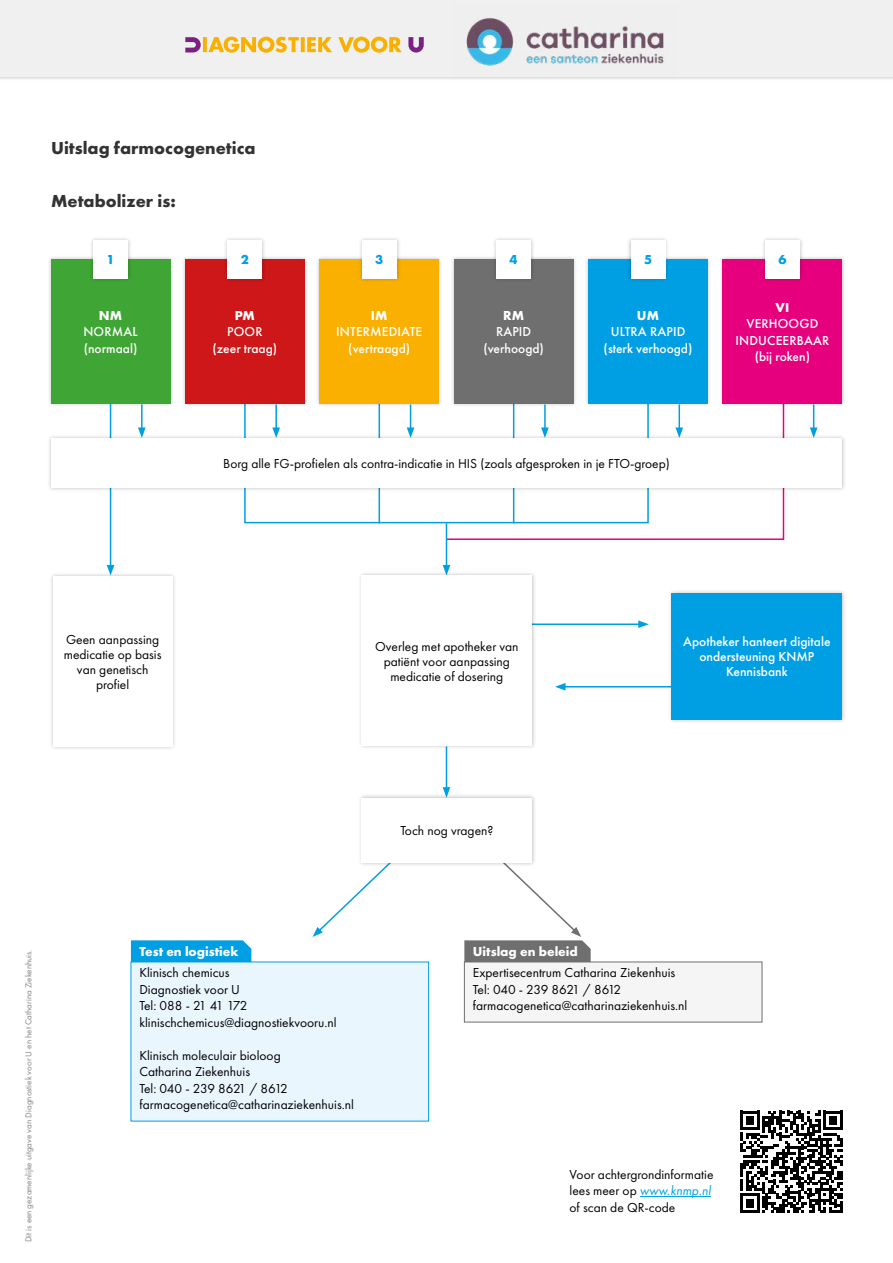
<style>
.page{position:relative;width:893px;height:1263px;background:#fff}
.page>*{position:absolute;margin:0;border:0;box-sizing:border-box;transform-origin:0 0}
.t1{font:700 18px "Futura PT";color:#333}
.t2{font:13.5px/16.5px "Futura PT";color:#000}
.t3{font:500 13.5px/16.5px "Futura PT";color:#fff;text-align:center}
.t4{font:700 13.5px "Futura PT";color:#fff}
.t5{font:700 13.5px "Futura PT";color:#009fe3}
.t6{font:9px "Futura PT";color:#878787}
.s1{font-style:italic;color:#009fe3}
</style>
<div class="page">
<svg style="left:313px;top:866px;width:75px;height:71px"></svg>
<hr style="left:523px;top:623px;width:118px;height:2px;background:#009fe3">
<svg style="left:638px;top:620px;width:11px;height:8px"></svg>
<hr style="left:563px;top:686px;width:117px;height:1px;background:#009fe3">
<svg style="left:555px;top:683px;width:10px;height:8px"></svg>
<hr style="left:379px;top:403px;width:1px;height:120px;background:#009fe3">
<svg style="left:445px;top:407px;width:340px;height:134px"></svg>
<div style="left:47px;top:255px;width:127px;height:152px;background:#000;opacity:.25"></div>
<div style="left:51px;top:259px;width:119px;height:145px;background:#3fa535"></div>
<div style="left:182px;top:255px;width:126px;height:152px;background:#000;opacity:.25"></div>
<div style="left:185px;top:259px;width:119px;height:145px;background:#cd1719"></div>
<div style="left:316px;top:255px;width:127px;height:152px;background:#000;opacity:.25"></div>
<div style="left:320px;top:259px;width:119px;height:145px;background:#f9b000"></div>
<div style="left:450px;top:255px;width:127px;height:152px;background:#000;opacity:.25"></div>
<div style="left:454px;top:259px;width:119px;height:145px;background:#706f6f"></div>
<div style="left:585px;top:255px;width:126px;height:152px;background:#000;opacity:.25"></div>
<div style="left:588px;top:259px;width:120px;height:145px;background:#009fe3"></div>
<div style="left:719px;top:255px;width:127px;height:152px;background:#000;opacity:.25"></div>
<div style="left:723px;top:259px;width:119px;height:145px;background:#e6007d"></div>
<div style="left:89px;top:236px;width:43px;height:46px;background:#000;opacity:.25"></div>
<div style="left:93px;top:240px;width:35px;height:38px;background:#fff"></div>
<div style="left:224px;top:236px;width:42px;height:46px;background:#000;opacity:.25"></div>
<div style="left:227px;top:240px;width:35px;height:38px;background:#fff"></div>
<div style="left:358px;top:236px;width:43px;height:46px;background:#000;opacity:.25"></div>
<div style="left:362px;top:240px;width:35px;height:38px;background:#fff"></div>
<div style="left:492px;top:236px;width:43px;height:46px;background:#000;opacity:.25"></div>
<div style="left:496px;top:240px;width:35px;height:38px;background:#fff"></div>
<div style="left:627px;top:236px;width:42px;height:46px;background:#000;opacity:.25"></div>
<div style="left:631px;top:240px;width:34px;height:38px;background:#fff"></div>
<div style="left:761px;top:236px;width:43px;height:46px;background:#000;opacity:.25"></div>
<div style="left:765px;top:240px;width:35px;height:38px;background:#fff"></div>
<hr style="left:110px;top:404px;width:1px;height:163px;background:#009fe3">
<svg style="left:107px;top:565px;width:7px;height:7px"></svg>
<div style="left:49px;top:572px;width:127px;height:178px;background:#000;opacity:.25"></div>
<div style="left:53px;top:576px;width:119px;height:170px;background:#fff"></div>
<div style="left:668px;top:589px;width:178px;height:135px;background:#000;opacity:.25"></div>
<div style="left:672px;top:593px;width:170px;height:126px;background:#009fe3"></div>
<div style="left:131px;top:940px;width:120px;height:21px;background:#009fe3"></div>
<div style="left:131px;top:963px;width:298px;height:158px;background:#eaf6fe"></div>
<div style="left:131px;top:961px;width:298px;height:160px;border:1px solid #009fe3"></div>
<svg style="left:464px;top:866px;width:127px;height:95px"></svg>
<div style="left:464px;top:963px;width:298px;height:59px;background:#f5f5f5"></div>
<hr style="left:446px;top:523px;width:1px;height:44px;background:#009fe3">
<svg style="left:443px;top:565px;width:7px;height:7px"></svg>
<hr style="left:446px;top:746px;width:1px;height:43px;background:#009fe3">
<svg style="left:443px;top:787px;width:7px;height:7px"></svg>
<div style="left:358px;top:572px;width:178px;height:177px;background:#000;opacity:.25"></div>
<div style="left:362px;top:575px;width:170px;height:170px;background:#fff"></div>
<div style="left:358px;top:794px;width:178px;height:72px;background:#000;opacity:.25"></div>
<div style="left:362px;top:798px;width:170px;height:64px;background:#fff"></div>
<div style="left:0;top:0;width:893px;height:81px;background:#ececec"></div>
<div style="left:0;top:0;width:893px;height:77px;background:#f0f0f0"></div>
<div style="left:47px;top:434px;width:799px;height:58px;background:#eee"></div>
<div style="left:51px;top:438px;width:791px;height:50px;background:#fff"></div>
<hr style="left:141px;top:404px;width:2px;height:26px;background:#009fe3">
<svg style="left:138px;top:427px;width:8px;height:11px"></svg>
<hr style="left:275px;top:404px;width:2px;height:26px;background:#009fe3">
<svg style="left:272px;top:427px;width:8px;height:11px"></svg>
<svg style="left:407px;top:404px;width:7px;height:34px"></svg>
<hr style="left:544px;top:404px;width:2px;height:26px;background:#009fe3">
<svg style="left:541px;top:427px;width:8px;height:11px"></svg>
<svg style="left:675px;top:404px;width:8px;height:34px"></svg>
<svg style="left:810px;top:404px;width:7px;height:34px"></svg>
<svg style="left:740px;top:1111px;width:103px;height:102px"></svg>
<hr style="left:640px;top:1196px;width:71px;height:1px;background:#009fe3">
<svg style="left:185px;top:37px;width:239px;height:16px"></svg>
<img style="left:452px;top:18px;width:226px;height:60px">
<h1 class="t1" style="left:51px;top:136px;width:206px">Uitslag farmocogenetica</h1>
<h1 class="t1" style="left:51px;top:189px;width:126px">Metabolizer is:</h1>
<p class="t5" style="left:107px;top:251px;width:10px">1</p>
<p class="t5" style="left:241px;top:251px;width:10px">2</p>
<p class="t5" style="left:375px;top:251px;width:10px">3</p>
<p class="t5" style="left:510px;top:251px;width:10px">4</p>
<p class="t5" style="left:644px;top:251px;width:10px">5</p>
<p class="t5" style="left:778px;top:251px;width:10px">6</p>
<p class="t4" style="left:99px;top:307px;width:25px">NM</p>
<p class="t3" style="left:83px;top:324px;width:56px;text-align:left">NORMAL (normaal)</p>
<p class="t4" style="left:235px;top:307px;width:22px">PM</p>
<p class="t3" style="left:213px;top:324px;width:66px">POOR (zeer traag)</p>
<p class="t4" style="left:371px;top:307px;width:18px">IM</p>
<p class="t3" style="left:336px;top:324px;width:88px">INTERMEDIATE (vertraagd)</p>
<p class="t4" style="left:503px;top:307px;width:22px">RM</p>
<p class="t3" style="left:483px;top:324px;width:62px">RAPID (verhoogd)</p>
<p class="t4" style="left:637px;top:307px;width:24px">UM</p>
<p class="t3" style="left:604px;top:324px;width:90px">ULTRA RAPID (sterk verhoogd)</p>
<p class="t2" style="left:223px;top:455px;width:448px">Borg alle FG-profielen als contra-indicatie in HIS (zoals afgesproken in je FTO-groep)</p>
<p class="t4" style="left:775px;top:298px;width:15px">VI</p>
<p class="t3" style="left:736px;top:315px;width:95px">VERHOOGD<br>INDUCEERBAAR (bij roken)</p>
<p class="t2" style="left:64px;top:632px;width:99px;line-height:15px;text-align:center">Geen aanpassing medicatie op basis van genetisch profiel</p>
<p class="t3" style="left:683px;top:634px;width:149px;line-height:15px">Apotheker hanteert digitale ondersteuning KNMP<br>Kennisbank</p>
<p class="t2" style="left:375px;top:639px;width:145px;line-height:15px;text-align:center">Overleg met apotheker van patiënt voor aanpassing medicatie of dosering</p>
<p class="t6" style="left:23px;top:1242px;width:294px;rotate:-90deg">Dit is een gezamenlijke uitgave van Diagnostiek voor U en het Catharina Ziekenhuis.</p>
<p class="t4" style="left:139px;top:942px;width:101px">Test en logistiek</p>
<p class="t2" style="left:139px;top:964px;width:199px">Klinisch chemicus<br>Diagnostiek voor U<br>Tel: 088 - 21 41 172 klinischchemicus@diagnostiekvooru.nl</p>
<p class="t2" style="left:139px;top:1047px;width:216px">Klinisch moleculair bioloog<br>Catharina Ziekenhuis<br>Tel: 040 - 239 8621 / 8612 farmacogenetica@catharinaziekenhuis.nl</p>
<p class="t2" style="left:400px;top:822px;width:95px">Toch nog vragen?</p>
<p class="t4" style="left:473px;top:942px;width:107px">Uitslag en beleid</p>
<p class="t2" style="left:473px;top:964px;width:216px">Expertisecentrum Catharina Ziekenhuis<br>Tel: 040 - 239 8621 / 8612 farmacogenetica@catharinaziekenhuis.nl</p>
<p class="t2" style="left:569px;top:1166px;width:145px">Voor achtergrondinformatie lees meer op <span class="s1">www.knmp.nl </span>of scan de QR-code</p>
</div>
